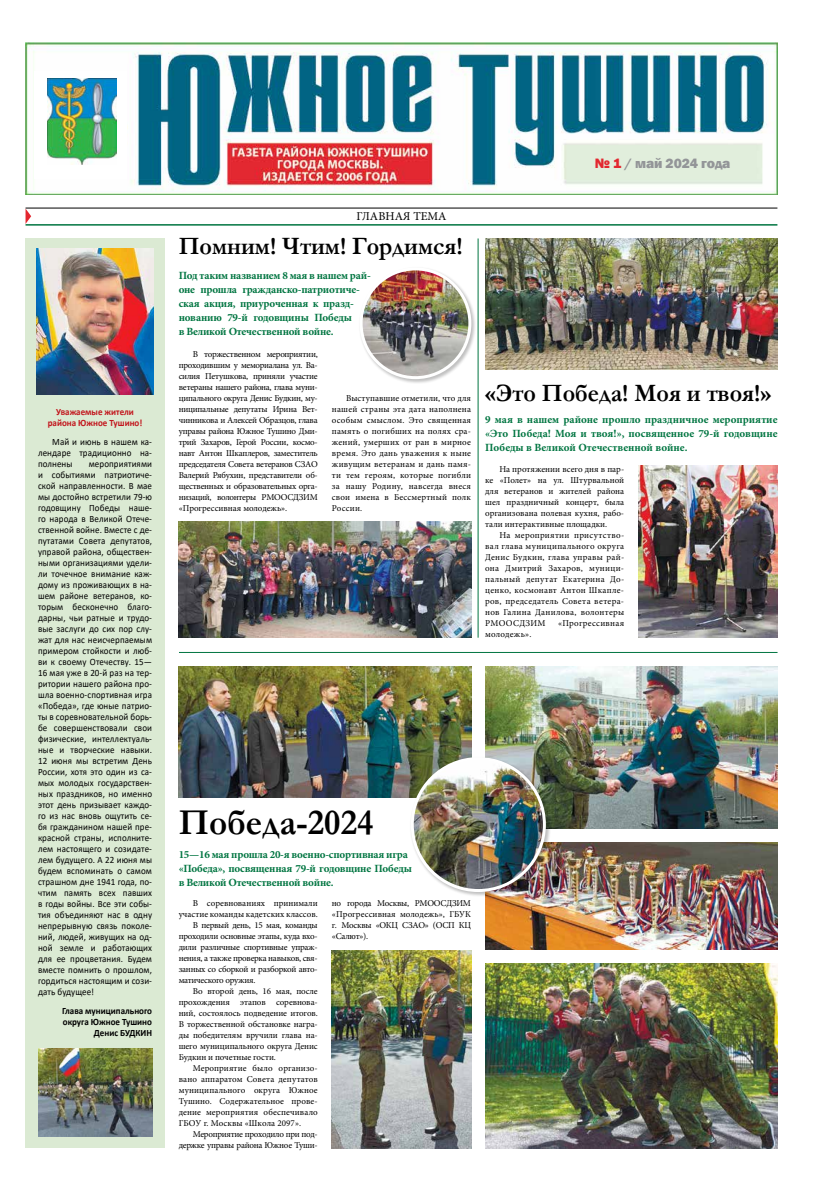
<style>
.page{position:relative;width:820px;height:1191px;background:#fff}
.page>*{position:absolute;margin:0;border:0;box-sizing:border-box;transform-origin:0 0}
.t1{font:700 36.8px "Garamond";color:#000;scale:.95 1}
.t2{font:700 25.2px "Garamond";color:#000;scale:.95 1}
.t3{font:800 14px "Franklin Gothic";letter-spacing:-.01em;color:#939598}
.t4{font:12px "Minion Pro";color:#000}
.t5{font:700 11px/14px "Minion Pro";letter-spacing:-.02em;color:#007541}
.t6{font:9.6px/11px "Calibri";letter-spacing:.01em;color:#000;text-align:justify;scale:.93 1}
.t7{font:700 9.6px/11px "Calibri";color:#000;text-align:right;scale:.93 1}
.t8{font:700 9.6px/11px "Calibri";color:#c2151c;text-align:center;scale:.93 1}
.t9{font:9px/11px "Minion Pro";letter-spacing:-.005em;color:#000;text-align:justify}
.t10{font:9px "Minion Pro";letter-spacing:-.03em;color:#000}
.t11{font:9px "Minion Pro";letter-spacing:.03em;color:#000}
.t12{font:9px "Minion Pro";letter-spacing:.02em;color:#000}
.s1{color:#e3272f}
</style>
<div class="page">
<img style="left:26px;top:43px;width:751px;height:152px">
<hr style="left:26px;top:224px;width:751px;height:2px;background:#007541">
<hr style="left:26px;top:208px;width:751px;height:1px;background:#000">
<svg style="left:26px;top:208px;width:5px;height:15px"></svg>
<div style="left:358px;top:266px;width:118px;height:118px;background:#000;opacity:.25"></div>
<img style="left:361px;top:269px;width:108px;height:108px">
<div style="left:359px;top:267px;width:112px;height:112px;border:3px solid #fff;border-radius:50%"></div>
<div style="left:35px;top:71px;width:92px;height:108px;background:#fff"></div>
<img style="left:48px;top:78px;width:68px;height:87px">
<div style="left:26px;top:238px;width:138px;height:910px;background:#dbead3"></div>
<img style="left:36px;top:248px;width:118px;height:146px">
<img style="left:38px;top:1048px;width:114px;height:88px">
<img style="left:179px;top:522px;width:292px;height:115px">
<img style="left:179px;top:666px;width:292px;height:131px">
<img style="left:485px;top:666px;width:292px;height:162px">
<img style="left:485px;top:963px;width:292px;height:185px">
<img style="left:485px;top:842px;width:292px;height:108px">
<img style="left:332px;top:951px;width:139px;height:197px">
<img style="left:638px;top:466px;width:139px;height:171px">
<img style="left:485px;top:239px;width:292px;height:130px">
<hr style="left:477px;top:238px;width:1px;height:399px;background:#007541">
<hr style="left:179px;top:652px;width:598px;height:1px;background:#007541">
<div style="left:409px;top:756px;width:141px;height:141px;background:#000;opacity:.25"></div>
<img style="left:412px;top:758px;width:132px;height:132px;border-radius:66px">
<div style="left:410px;top:757px;width:135px;height:135px;border:3px solid #fff;border-radius:50%"></div>
<p class="t8" style="left:48px;top:406px;width:103px">Уважаемые жители района Южное Тушино!</p>
<p class="t6" style="left:38px;top:436px;width:124px;text-indent:14px">Май и июнь в нашем ка&shy;лендаре традиционно на&shy;полнены</p>
<p class="t6" style="left:38px;top:458px;width:124px;text-indent:51px">мероприятиями и событиями патриотиче&shy;ской направленности. В мае мы достойно встретили 79‑ю годовщину Победы наше&shy;го народа в Великой Отече&shy;ственной войне. Вместе с де&shy;путатами Совета депутатов, управой района, обществен&shy;ными организациями удели&shy;ли точечное внимание каж&shy;дому из проживающих в на&shy;шем районе ветеранов, ко&shy;торым бесконечно благо&shy;дарны, чьи ратные и трудо&shy;вые заслуги до сих пор слу&shy;жат для нас неисчерпаемым примером стойкости и люб&shy;ви к своему Отечеству. 15— 16 мая уже в 20‑й раз на тер&shy;ритории нашего района про&shy;шла военно-спортивная игра «Победа», где юные патрио&shy;ты в соревновательной борь&shy;бе совершенствовали свои физические, интеллектуаль&shy;ные и творческие навыки.<br>12 июня мы встретим День России, хотя это один из са&shy;мых молодых государствен&shy;ных праздников, но именно этот день призывает каждо&shy;го из нас вновь ощутить се&shy;бя гражданином нашей пре&shy;красной страны, исполните&shy;лем настоящего и созидате&shy;лем будущего. А 22 июня мы будем вспоминать о самом страшном дне 1941 года, по&shy;чтим память всех павших в годы войны. Все эти собы&shy;тия объединяют нас в одну непрерывную связь поколе&shy;ний, людей, живущих на од&shy;ной земле и работающих для ее процветания. Будем вместе помнить о прошлом, гордиться настоящим и сози&shy;дать будущее!</p>
<p class="t7" style="left:62px;top:1005px;width:98px">Глава муниципального округа Южное Тушино<br>Денис БУДКИН</p>
<h3 class="t3" style="left:594px;top:154px;width:137px"><span class="s1">№ 1</span> / май 2024 года</h3>
<h3 class="t4" style="left:356px;top:208px;width:92px">ГЛАВНАЯ ТЕМА</h3>
<h2 class="t2" style="left:179px;top:229px;width:300px">Помним! Чтим! Гордимся!</h2>
<p class="t5" style="left:179px;top:269px;width:194px">Под таким названием 8 мая в нашем рай&shy;оне прошла гражданско-патриотиче&shy;ская акция, приуроченная к празд&shy;нованию 79‑й годовщины Победы<br>в Великой Отечественной войне.</p>
<p class="t9" style="left:179px;top:348px;width:140px;text-indent:14px">В торжественном мероприятии, проходившим у мемориалана ул. Ва‑ силия Петушкова, приняли участие ветераны нашего района, глава муни‑ ципального округа Денис Будкин, му‑ ниципальные депутаты Ирина Вет‑ чинникова и Алексей Образцов, глава управы района Южное Тушино Дми‑ трий Захаров, Герой России, космо‑ навт Антон Шкаплеров, заместитель председателя Совета ветеранов СЗАО Валерий Рябухин, представители об‑ щественных и образовательных орга‑ низаций, волонтеры РМООСДЗИМ «Прогрессивная молодежь».</p>
<p class="t9" style="left:332px;top:392px;width:140px;text-indent:14px">Выступавшие отметили, что для нашей страны эта дата наполнена особым смыслом. Это священная память о погибших на полях сра‑ жений, умерших от ран в мирное время. Это дань уважения к ныне живущим ветеранам и дань памя‑ ти тем героям, которые погибли за нашу Родину, навсегда внеся свои имена в Бессмертный полк России.</p>
<h2 class="t2" style="left:485px;top:375px;width:302px">«Это Победа! Моя и твоя!»</h2>
<p class="t5" style="left:485px;top:412px;width:293px;text-align:justify">9 мая в нашем районе прошло праздничное мероприятие «Это Победа! Моя и твоя!», посвященное 79‑й годовщине Победы в Великой Отечественной войне.</p>
<p class="t9" style="left:485px;top:464px;width:140px;text-indent:14px">На протяжении всего дня в пар‑ ке «Полет» на ул. Штурвальной для ветеранов и жителей района шел праздничный концерт, была организована полевая кухня, рабо‑ тали интерактивные площадки.</p>
<p class="t9" style="left:485px;top:530px;width:140px;text-indent:14px">На мероприятии присутство‑ вал глава муниципального округа Денис Будкин, глава управы рай‑ она Дмитрий Захаров, муници‑ пальный депутат Екатерина До‑ ценко, космонавт Антон Шкапле‑ ров, председатель Совета ветера‑ нов Галина Данилова, волонтеры РМООСДЗИМ</p>
<p class="t11" style="left:558px;top:617px;width:68px">«Прогрессивная</p>
<p class="t12" style="left:485px;top:628px;width:48px">молодежь».</p>
<h1 class="t1" style="left:179px;top:797px;width:206px">Победа-2024</h1>
<p class="t5" style="left:179px;top:847px;width:235px">15—16 мая прошла 20‑я военно-спортивная игра «Победа», посвященная 79‑й годовщине Победы в Великой Отечественной войне.</p>
<p class="t9" style="left:193px;top:897px;width:126px">В соревнованиях принимали</p>
<p class="t9" style="left:179px;top:908px;width:140px">участие команды кадетских классов.</p>
<p class="t10" style="left:193px;top:919px;width:126px">В первый день, 15 мая, команды</p>
<p class="t10" style="left:179px;top:930px;width:140px">проходили основные этапы, куда вхо‑</p>
<p class="t10" style="left:179px;top:941px;width:140px">дили различные спортивные упраж‑</p>
<p class="t10" style="left:179px;top:952px;width:140px">нения, а также проверка навыков, свя‑</p>
<p class="t10" style="left:179px;top:963px;width:140px">занных со сборкой и разборкой авто‑</p>
<p class="t10" style="left:179px;top:974px;width:78px">матического оружия.</p>
<p class="t9" style="left:193px;top:985px;width:126px">Во второй день, 16 мая, после</p>
<p class="t9" style="left:179px;top:996px;width:140px">прохождения этапов соревнова‑</p>
<p class="t9" style="left:179px;top:1007px;width:140px">ний, состоялось подведение итогов.</p>
<p class="t9" style="left:179px;top:1018px;width:140px">В торжественной обстановке награ‑</p>
<p class="t9" style="left:179px;top:1029px;width:140px">ды победителям вручили глава на‑</p>
<p class="t9" style="left:179px;top:1040px;width:140px">шего муниципального округа Денис</p>
<p class="t9" style="left:179px;top:1051px;width:99px">Будкин и почетные гости.</p>
<p class="t9" style="left:193px;top:1062px;width:126px">Мероприятие было организо‑</p>
<p class="t9" style="left:179px;top:1073px;width:140px">вано аппаратом Совета депутатов</p>
<p class="t9" style="left:179px;top:1084px;width:140px">муниципального округа Южное</p>
<p class="t9" style="left:179px;top:1095px;width:140px">Тушино. Содержательное прове‑</p>
<p class="t9" style="left:179px;top:1106px;width:140px">дение мероприятия обеспечивало</p>
<p class="t9" style="left:179px;top:1117px;width:124px">ГБОУ г. Москвы «Школа 2097».</p>
<p class="t10" style="left:193px;top:1128px;width:126px">Мероприятие проходило при под‑</p>
<p class="t10" style="left:179px;top:1139px;width:140px">держке управы района Южное Туши‑</p>
<p class="t9" style="left:332px;top:897px;width:140px">но города Москвы, РМООСДЗИМ «Прогрессивная молодежь», ГБУК г. Москвы «ОКЦ СЗАО» (ОСП КЦ «Салют»).</p>
</div>
